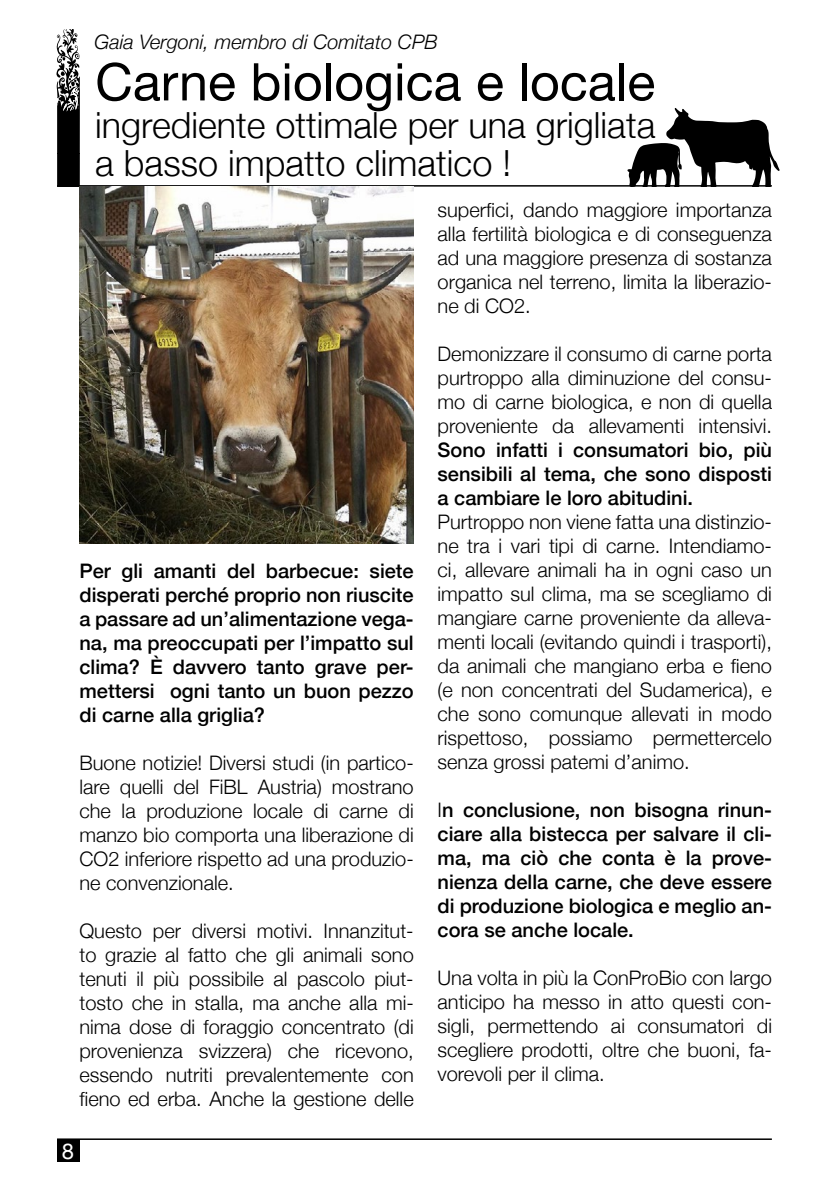
<style>
.page{position:relative;width:840px;height:1191px;background:#fff}
.page>*{position:absolute;margin:0;border:0;box-sizing:border-box;transform-origin:0 0}
.t1{font:52px "Helvetica Neue";color:#000}
.t2{font:300 36px/38px "Helvetica Neue";color:#000}
.t3{font:22px "Helvetica Neue";color:#fff}
.t4{font:300 20px/24px "Helvetica Neue";color:#000;text-align:justify}
.t5{font:500 20px/24px "Helvetica Neue";color:#000;text-align:justify}
.t6{font:italic 300 20px "Helvetica Neue";color:#000}
.s1{font-weight:300}
</style>
<div class="page">
<div style="left:57px;top:1139px;width:23px;height:22px;background:#000"></div>
<hr style="left:57px;top:1138px;width:714px;height:2px;background:#000">
<svg style="left:56px;top:30px;width:24px;height:155px"></svg>
<hr style="left:57px;top:185px;width:714px;height:2px;background:#000">
<svg style="left:626px;top:108px;width:153px;height:78px"></svg>
<img style="left:80px;top:186px;width:333px;height:357px">
<p class="t6" style="left:94px;top:26px;width:345px">Gaia Vergoni, membro di Comitato CPB</p>
<h1 class="t1" style="left:95px;top:44px;width:561px">Carne biologica e locale</h1>
<h2 class="t2" style="left:95px;top:104px;width:561px">ingrediente ottimale per una grigliata a basso impatto climatico !</h2>
<p class="t4" style="left:437px;top:196px;width:336px">superfici, dando maggiore importanza alla fertilità biologica e di conseguenza ad una maggiore presenza di sostanza organica nel terreno, limita la liberazio&shy;ne di CO2.</p>
<p class="t4" style="left:437px;top:340px;width:336px">Demonizzare il consumo di carne porta purtroppo alla diminuzione del consu&shy;mo di carne biologica, e non di quella proveniente da allevamenti intensivi.</p>
<p class="t5" style="left:437px;top:436px;width:336px">Sono infatti i consumatori bio, più sensibili al tema, che sono disposti a cambiare le loro abitudini.</p>
<p class="t4" style="left:437px;top:508px;width:336px">Purtroppo non viene fatta una distinzio&shy;ne tra i vari tipi di carne. Intendiamo&shy;ci, allevare animali ha in ogni caso un impatto sul clima, ma se scegliamo di mangiare carne proveniente da alleva&shy;menti locali (evitando quindi i trasporti), da animali che mangiano erba e fieno (e non concentrati del Sudamerica), e che sono comunque allevati in modo rispettoso, possiamo permettercelo senza grossi patemi d’animo.</p>
<p class="t5" style="left:437px;top:796px;width:336px"><span class="s1">I</span>n conclusione, non bisogna rinun&shy;ciare alla bistecca per salvare il cli&shy;ma, ma ciò che conta è la prove&shy;nienza della carne, che deve essere di produzione biologica e meglio an&shy;cora se anche locale.</p>
<p class="t4" style="left:437px;top:964px;width:336px">Una volta in più la ConProBio con largo anticipo ha messo in atto questi con&shy;sigli, permettendo ai consumatori di scegliere prodotti, oltre che buoni, fa&shy;vorevoli per il clima.</p>
<p class="t5" style="left:79px;top:557px;width:335px">Per gli amanti del barbecue: siete disperati perché proprio non riuscite a passare ad un’alimentazione vega&shy;na, ma preoccupati per l’impatto sul clima? È davvero tanto grave per&shy;mettersi ogni tanto un buon pezzo di carne alla griglia?</p>
<p class="t4" style="left:79px;top:749px;width:335px">Buone notizie! Diversi studi (in partico&shy;lare quelli del FiBL Austria) mostrano che la produzione locale di carne di manzo bio comporta una liberazione di CO2 inferiore rispetto ad una produzio&shy;ne convenzionale.</p>
<p class="t4" style="left:79px;top:917px;width:335px">Questo per diversi motivi. Innanzitut&shy;to grazie al fatto che gli animali sono tenuti il più possibile al pascolo piut&shy;tosto che in stalla, ma anche alla mi&shy;nima dose di foraggio concentrato (di provenienza svizzera) che ricevono, essendo nutriti prevalentemente con fieno ed erba. Anche la gestione delle</p>
<p class="t3" style="left:62px;top:1135px;width:14px">8</p>
</div>
